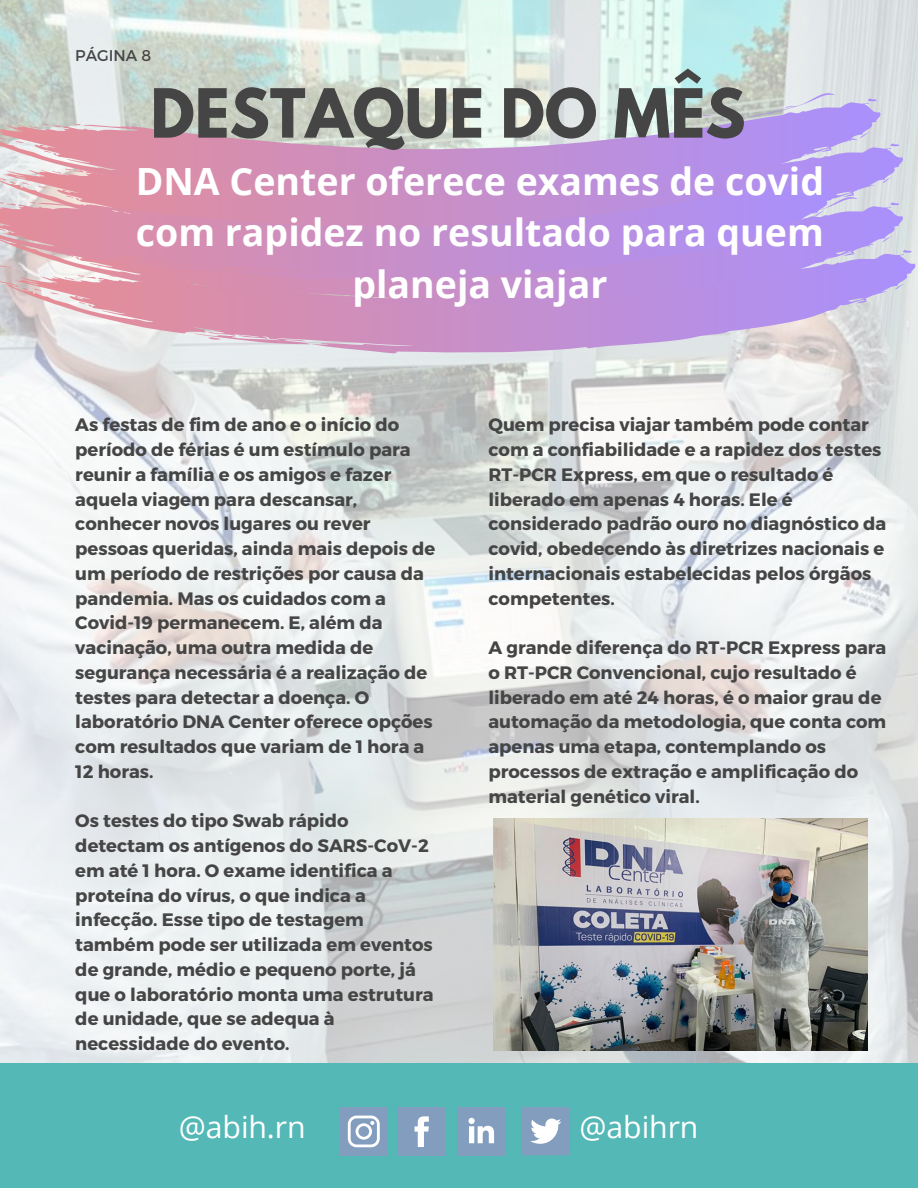
<style>
.page{position:relative;width:918px;height:1188px;background:#fff}
.page>*{position:absolute;margin:0;border:0;box-sizing:border-box;transform-origin:0 0}
.t1{font:700 60px "League Spartan";color:#454545}
.t2{font:700 37.5px/51.8px "Open Sans";color:#fff;text-align:center}
.t3{font:30.3px "Open Sans";letter-spacing:-.005em;color:#fff}
.t4{font:700 18px/24.8px "Montserrat";color:#454545}
.t5{font:15.6px "Montserrat";color:#454545}
</style>
<div class="page">
<img style="left:0;top:0;width:918px;height:1063px">
<div style="left:0;top:1063px;width:918px;height:125px;background:#54b8b7"></div>
<svg style="left:0;top:244px;width:918px;height:109px;background:#d2b2d2"></svg>
<svg style="left:0;top:93px;width:883px;height:45px;background:#cfcfd4"></svg>
<svg style="left:0;top:247px;width:906px;height:59px;background:#c797cd"></svg>
<svg style="left:0;top:138px;width:906px;height:109px;background:#c8a1d3"></svg>
<svg style="left:0;top:171px;width:838px;height:109px;background:#c893ca"></svg>
<div style="left:397px;top:1107px;width:49px;height:48px;background:#829dbd"></div>
<svg style="left:415px;top:1116px;width:14px;height:31px"></svg>
<div style="left:457px;top:1107px;width:49px;height:48px;background:#829dbd"></div>
<svg style="left:468px;top:1118px;width:26px;height:25px"></svg>
<div style="left:340px;top:1107px;width:48px;height:49px;background:#829dbd"></div>
<svg style="left:348px;top:1116px;width:32px;height:31px"></svg>
<div style="left:522px;top:1107px;width:48px;height:48px;background:#829dbd"></div>
<svg style="left:530px;top:1118px;width:31px;height:26px"></svg>
<img style="left:493px;top:819px;width:375px;height:231px">
<p class="t5" style="left:75px;top:45px;width:77px">PÁGINA 8</p>
<p class="t1" style="left:150px;top:84px;width:597px">DESTAQUE DO MÊS</p>
<p class="t2" style="left:136px;top:154px;width:690px">DNA Center oferece exames de covid com rapidez no resultado para quem planeja viajar</p>
<p class="t4" style="left:75px;top:412px;width:362px">As festas de fim de ano e o início do período de férias é um estímulo para reunir a família e os amigos e fazer aquela viagem para descansar, conhecer novos lugares ou rever pessoas queridas, ainda mais depois de um período de restrições por causa da pandemia. Mas os cuidados com a<br>Covid-19 permanecem. E, além da vacinação, uma outra medida de segurança necessária é a realização de testes para detectar a doença. O laboratório DNA Center oferece opções com resultados que variam de 1 hora a<br>12 horas.</p>
<p class="t4" style="left:75px;top:808px;width:360px">Os testes do tipo Swab rápido detectam os antígenos do SARS-CoV-2 em até 1 hora. O exame identifica a proteína do vírus, o que indica a infecção. Esse tipo de testagem também pode ser utilizada em eventos de grande, médio e pequeno porte, já que o laboratório monta uma estrutura de unidade, que se adequa à necessidade do evento.</p>
<p class="t4" style="left:488px;top:412px;width:399px">Quem precisa viajar também pode contar com a confiabilidade e a rapidez dos testes RT-PCR Express, em que o resultado é liberado em apenas 4 horas. Ele é considerado padrão ouro no diagnóstico da covid, obedecendo às diretrizes nacionais e internacionais estabelecidas pelos órgãos competentes.</p>
<p class="t4" style="left:488px;top:634px;width:399px">A grande diferença do RT-PCR Express para o RT-PCR Convencional, cujo resultado é liberado em até 24 horas, é o maior grau de automação da metodologia, que conta com apenas uma etapa, contemplando os processos de extração e amplificação do material genético viral.</p>
<p class="t3" style="left:179px;top:1106px;width:128px">@abih.rn</p>
<p class="t3" style="left:580px;top:1106px;width:120px">@abihrn</p>
</div>
